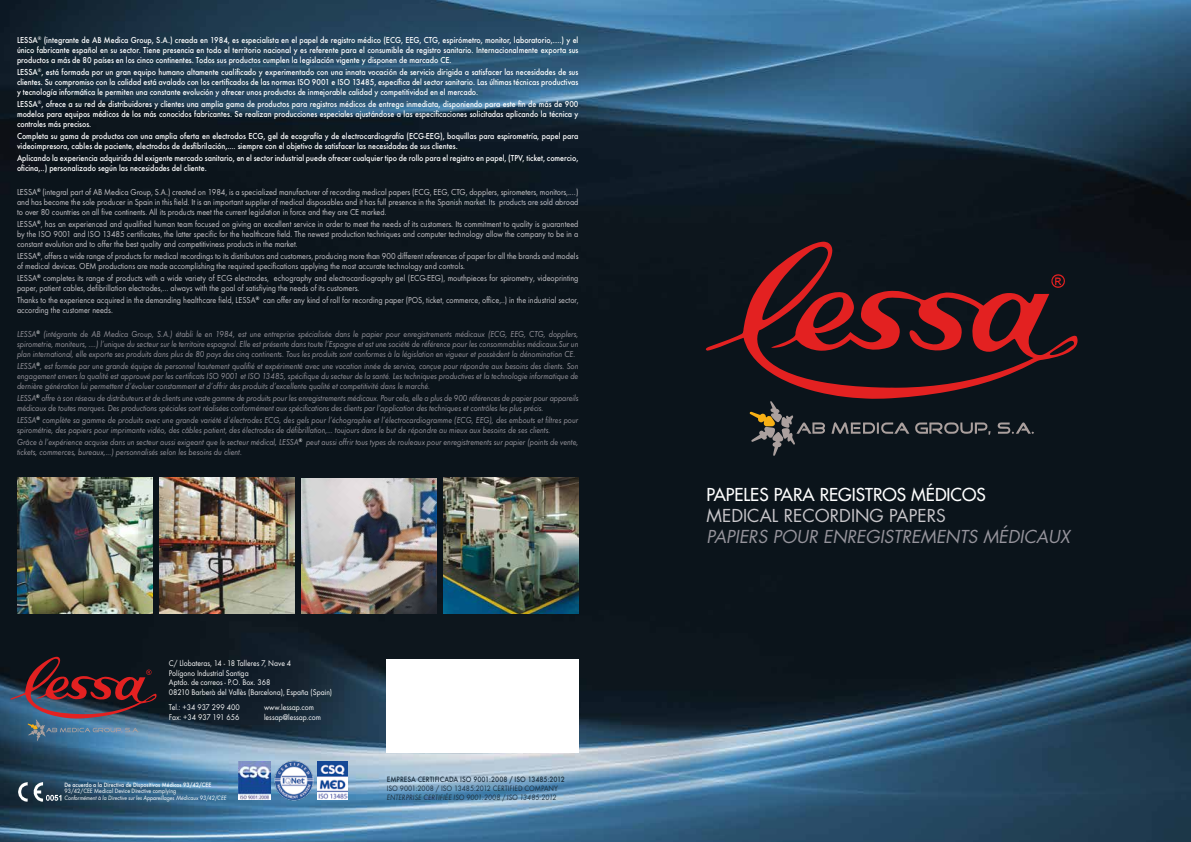
<style>
.page{position:relative;width:1191px;height:842px;background:#fff}
.page>*{position:absolute;margin:0;border:0;box-sizing:border-box;transform-origin:0 0}
.t1{font:italic 17.4px "Futura";color:#96949c}
.t2{font:17.4px "Futura";color:#fff}
.t3{font:17.4px "Futura";color:#c8c6ca}
.t4{font:italic 9px/10px "Futura T";color:#96949c;scale:.9 1}
.t5{font:500 9px/10px "Futura T";color:#fff;text-align:justify;scale:.9 1}
.t6{font:9px/10px "Futura T";color:#c8c6ca;scale:.9 1}
.t7{font:8.5px/9.7px "Futura T";color:#fff;scale:.9 1}
.t8{font:italic 8.1px "Futura T";color:#1b2d3b;scale:.9 1}
.t9{font:500 8.1px "Futura T";color:#1b2d3b;scale:.9 1}
.t10{font:8.1px "Futura T";color:#1b2d3b;scale:.9 1}
.t11{font:italic 6.5px "Futura T";letter-spacing:-.01em;color:#fff;scale:.9 1}
.t12{font:500 6.5px "Futura T";color:#fff;scale:.9 1}
.t13{font:6.5px "Futura T";color:#fff;scale:.9 1}
</style>
<div class="page">
<img style="left:0;top:0;width:1191px;height:842px">
<img style="left:238px;top:761px;width:32px;height:38px">
<img style="left:318px;top:761px;width:30px;height:38px">
<img style="left:17px;top:781px;width:46px;height:21px">
<img style="left:274px;top:761px;width:40px;height:39px">
<img style="left:17px;top:478px;width:135px;height:135px">
<img style="left:301px;top:478px;width:135px;height:136px">
<img style="left:159px;top:478px;width:135px;height:135px">
<img style="left:443px;top:478px;width:135px;height:135px">
<div style="left:387px;top:659px;width:192px;height:94px;background:#fff"></div>
<svg style="left:706px;top:242px;width:372px;height:157px;fill:#0b141b"></svg>
<svg style="left:831px;top:422px;width:78px;height:12px"></svg>
<svg style="left:915px;top:422px;width:75px;height:13px"></svg>
<svg style="left:997px;top:422px;width:37px;height:12px"></svg>
<svg style="left:749px;top:401px;width:76px;height:55px"></svg>
<svg style="left:10px;top:657px;width:147px;height:84px"></svg>
<p class="t5" style="left:17px;top:35px;width:625px">LESSA<sup>®</sup> (integrante de AB Medica Group, S.A.) creada en 1984, es especialista en el papel de registro médico (ECG, EEG, CTG, espirómetro, monitor, laboratorio,….) y el único fabricante español en su sector. Tiene presencia en todo el territorio nacional y es referente para el consumible de registro sanitario. Internacionalmente exporta sus productos a más de 80 países en los cinco continentes. Todos sus productos cumplen la legislación vigente y disponen de marcado CE.</p>
<p class="t5" style="left:17px;top:67px;width:625px">LESSA<sup>®</sup>, está formada por un gran equipo humano altamente cualificado y experimentado con una innata vocación de servicio dirigida a satisfacer las necesidades de sus clientes. Su compromiso con la calidad está avalado con los certificados de las normas ISO 9001 e ISO 13485, específica del sector sanitario. Las últimas técnicas productivas y tecnología informática le permiten una constante evolución y ofrecer unos productos de inmejorable calidad y competitividad en el mercado.</p>
<p class="t5" style="left:17px;top:99px;width:625px">LESSA<sup>®</sup>, ofrece a su red de distribuidores y clientes una amplia gama de productos para registros médicos de entrega inmediata, disponiendo para este fin de más de 900 modelos para equipos médicos de los más conocidos fabricantes. Se realizan producciones especiales ajustándose a las especificaciones solicitadas aplicando la técnica y controles más precisos.</p>
<p class="t5" style="left:17px;top:131px;width:625px">Completa su gama de productos con una amplia oferta en electrodos ECG, gel de ecografía y de electrocardiografía (ECG-EEG), boquillas para espirometría, papel para videoimpresora, cables de paciente, electrodos de desfibrilación,.... siempre con el objetivo de satisfacer las necesidades de sus clientes.</p>
<p class="t5" style="left:17px;top:153px;width:625px">Aplicando la experiencia adquirida del exigente mercado sanitario, en el sector industrial puede ofrecer cualquier tipo de rollo para el registro en papel, (TPV, ticket, comercio, oficina,..) personalizado según las necesidades del cliente.</p>
<p class="t6" style="left:17px;top:187px;width:625px;text-align:justify">LESSA<sup>®</sup> (integral part of AB Medica Group, S.A.) created on 1984, is a specialized manufacturer of recording medical papers (ECG, EEG, CTG, dopplers, spirometers, monitors,.…) and has become the sole producer in Spain in this field. It is an important supplier of medical disposables and it has full presence in the Spanish market. Its products are sold abroad to over 80 countries on all five continents. All its products meet the current legislation in force and they are CE marked.</p>
<p class="t6" style="left:17px;top:219px;width:625px;text-align:justify">LESSA<sup>®</sup>, has an experienced and qualified human team focused on giving an excellent service in order to meet the needs of its customers. Its commitment to quality is guaranteed by the ISO 9001 and ISO 13485 certificates, the latter specific for the healthcare field. The newest production techniques and computer technology allow the company to be in a constant evolution and to offer the best quality and competitiviness products in the market.</p>
<p class="t6" style="left:17px;top:251px;width:625px">LESSA<sup>®</sup>, offers a wide range of products for medical recordings to its distributors and customers, producing more than 900 different references of paper for all the brands and models of medical devices. OEM productions are made accomplishing the required specifications applying the most accurate technology and controls.</p>
<p class="t6" style="left:17px;top:273px;width:625px">LESSA<sup>®</sup> completes its range of products with a wide variety of ECG electrodes, echography and electrocardiography gel (ECG-EEG), mouthpieces for spirometry, videoprinting paper, patient cables, defibrillation electrodes,… always with the goal of satisfiying the needs of its customers.</p>
<p class="t6" style="left:17px;top:295px;width:625px">Thanks to the experience acquired in the demanding healthcare field, LESSA<sup>®</sup> can offer any kind of roll for recording paper (POS, ticket, commerce, office,..) in the industrial sector, according the customer needs.</p>
<p class="t4" style="left:17px;top:329px;width:625px;text-align:justify">LESSA<sup>®</sup> (intégrante de AB Medica Group, S.A.) établi le en 1984, est une entreprise spécialisée dans le papier pour enregistrements médicaux (ECG, EEG, CTG, dopplers, spirometrie, moniteurs, ….) l’unique du secteur sur le territoire espagnol. Elle est présente dans toute l’Espagne et est une société de référence pour les consommables médicaux.Sur un plan international, elle exporte ses produits dans plus de 80 pays des cinq continents. Tous les produits sont conformes à la législation en vigueur et possèdent la dénomination CE.</p>
<p class="t4" style="left:17px;top:361px;width:625px;text-align:justify">LESSA<sup>®</sup>, est formée par une grande équipe de personnel hautement qualifié et expérimenté avec une vocation innée de service, conçue pour répondre aux besoins des clients. Son engagement envers la qualité est approuvé par les certificats ISO 9001 et ISO 13485, spécifique du secteur de la santé. Les techniques productives et la technologie informatique de dernière génération lui permettent d’évoluer constamment et d’offrir des produits d’excellente qualité et competitivité dans le marché.</p>
<p class="t4" style="left:17px;top:393px;width:625px">LESSA<sup>®</sup> offre à son réseau de distributeurs et de clients une vaste gamme de produits pour les enregistrements médicaux. Pour cela, elle a plus de 900 références de papier pour appareils médicaux de toutes marques. Des productions spéciales sont réalisées conformément aux spécifications des clients par l’application des techniques et contrôles les plus précis.</p>
<p class="t4" style="left:17px;top:415px;width:625px">LESSA<sup>®</sup> complète sa gamme de produits avec une grande variété d’électrodes ECG, des gels pour l’échographie et l’électrocardiogramme (ECG, EEG), des embouts et filtres pour spirométrie, des papiers pour imprimante vidéo, des câbles patient, des électrodes de défibrillation,… toujours dans le but de répondre au mieux aux besoins de ses clients.</p>
<p class="t4" style="left:17px;top:437px;width:625px">Grâce à l’expérience acquise dans un secteur aussi exigeant que le secteur médical, LESSA<sup>®</sup> peut aussi offrir tous types de rouleaux pour enregistrements sur papier (points de vente, tickets, commerces, bureaux,...) personnalisés selon les besoins du client.</p>
<p class="t7" style="left:169px;top:658px;width:183px">C/ Llobateras, 14 - 18 Talleres 7, Nave 4<br>Polígono Industrial Santiga<br>Aptdo. de correos - P.O. Box. 368<br>08210 Barberà del Vallès (Barcelona), España (Spain)</p>
<p class="t7" style="left:169px;top:702px;width:80px">Tel.: +34 937 299 400<br>Fax: +34 937 191 656</p>
<p class="t7" style="left:264px;top:702px;width:65px">www.lessap.com lessap@lessap.com</p>
<p class="t12" style="left:64px;top:780px;width:165px">De acuerdo a la Directiva de Dispositivos Médicos 93/42/CEE</p>
<p class="t13" style="left:64px;top:787px;width:126px">93/42/CEE Medical Device Directive complying</p>
<p class="t11" style="left:64px;top:794px;width:181px">Conformément à la Directive sur les Appareillages Médicaux 93/42/CEE</p>
<p class="t9" style="left:387px;top:774px;width:199px">EMPRESA CERTIFICADA ISO 9001:2008 / ISO 13485:2012</p>
<p class="t10" style="left:387px;top:783px;width:192px">ISO 9001:2008 / ISO 13485:2012 CERTIFIED COMPANY</p>
<p class="t8" style="left:387px;top:792px;width:190px">ENTERPRISE CERTIFIÉE ISO 9001:2008 / ISO 13485:2012</p>
<h1 class="t2" style="left:706px;top:483px;width:281px">PAPELES PARA REGISTROS MÉDICOS</h1>
<h1 class="t3" style="left:706px;top:503px;width:241px">MEDICAL RECORDING PAPERS</h1>
<h1 class="t1" style="left:706px;top:524px;width:365px">PAPIERS POUR ENREGISTREMENTS MÉDICAUX</h1>
</div>
